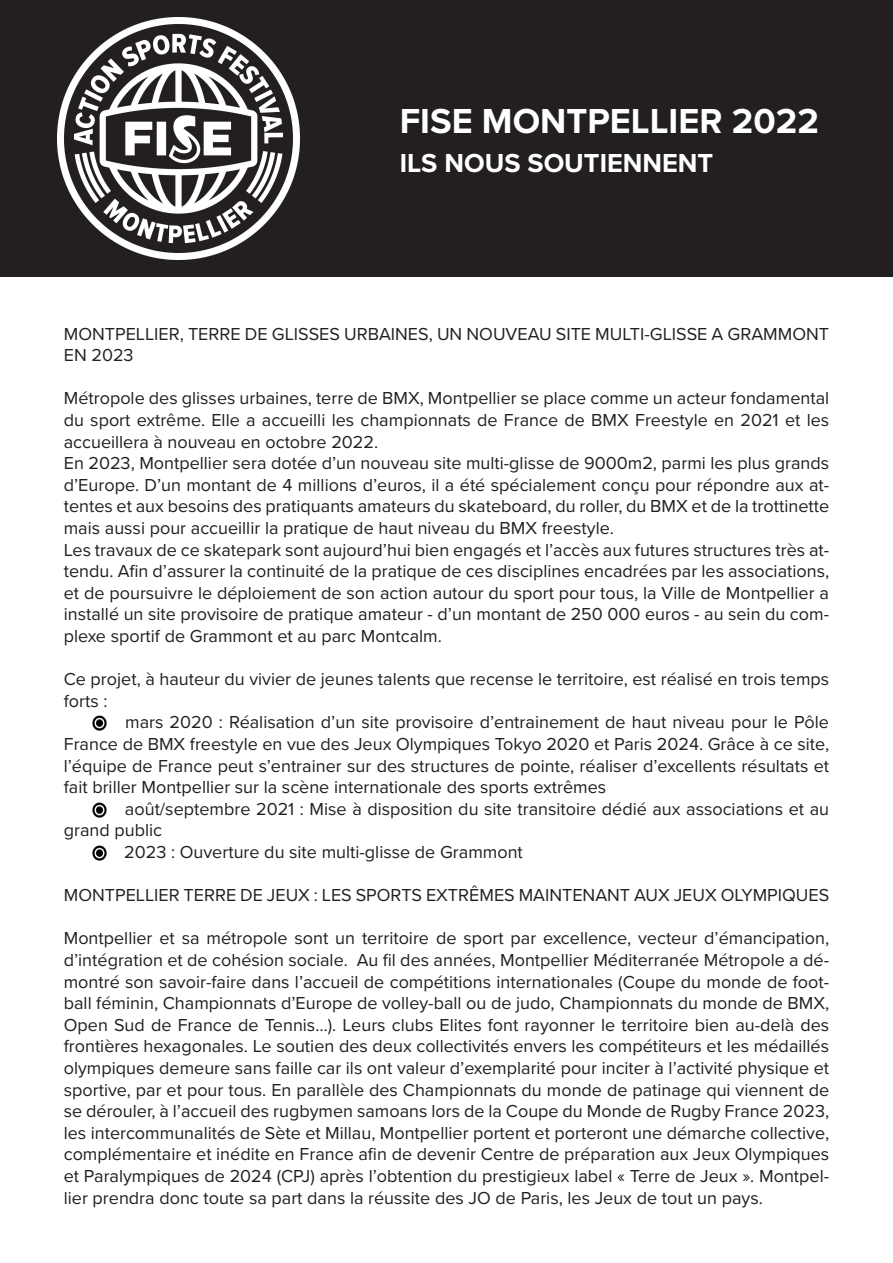
<style>
.page{position:relative;width:893px;height:1263px;background:#fff}
.page>*{position:absolute;margin:0;border:0;box-sizing:border-box;transform-origin:0 0}
.t1{font:700 36px "Proxima Nova";color:#fff}
.t2{font:700 27px "Proxima Nova";color:#fff}
.Texte{font:18px/21.6px "Proxima Nova";color:#231f20;text-align:justify}
</style>
<div class="page">
<div style="left:0;top:0;width:893px;height:276px;background:#231f20"></div>
<img style="left:57px;top:17px;width:243px;height:242px">
<img style="left:92px;top:715px;width:15px;height:16px">
<img style="left:92px;top:802px;width:15px;height:16px">
<img style="left:92px;top:845px;width:15px;height:16px">
<h1 class="t1" style="left:400px;top:94px;width:421px">FISE MONTPELLIER 2022</h1>
<h2 class="t2" style="left:400px;top:143px;width:315px">ILS NOUS SOUTIENNENT</h2>
<p class="Texte" style="left:64px;top:322px;width:767px">MONTPELLIER, TERRE DE GLISSES URBAINES, UN NOUVEAU SITE MULTI-GLISSE A GRAMMONT<br>EN 2023</p>
<p class="Texte" style="left:64px;top:387px;width:767px">Métropole des glisses urbaines, terre de BMX, Montpellier se place comme un acteur fondamental du sport extrême. Elle a accueilli les championnats de France de BMX Freestyle en 2021 et les accueillera à nouveau en octobre 2022.</p>
<p class="Texte" style="left:64px;top:452px;width:767px">En 2023, Montpellier sera dotée d’un nouveau site multi-glisse de 9000m2, parmi les plus grands d’Europe. D’un montant de 4 millions d’euros, il a été spécialement conçu pour répondre aux at&shy;tentes et aux besoins des pratiquants amateurs du skateboard, du roller, du BMX et de la trottinette mais aussi pour accueillir la pratique de haut niveau du BMX freestyle.</p>
<p class="Texte" style="left:64px;top:538px;width:767px">Les travaux de ce skatepark sont aujourd’hui bien engagés et l’accès aux futures structures très at&shy;tendu. Afin d’assurer la continuité de la pratique de ces disciplines encadrées par les associations, et de poursuivre le déploiement de son action autour du sport pour tous, la Ville de Montpellier a installé un site provisoire de pratique amateur - d’un montant de 250 000 euros - au sein du com&shy;plexe sportif de Grammont et au parc Montcalm.</p>
<p class="Texte" style="left:64px;top:668px;width:767px">Ce projet, à hauteur du vivier de jeunes talents que recense le territoire, est réalisé en trois temps forts :</p>
<p class="Texte" style="left:64px;top:711px;width:767px;text-indent:61px">mars 2020 : Réalisation d’un site provisoire d’entrainement de haut niveau pour le Pôle France de BMX freestyle en vue des Jeux Olympiques Tokyo 2020 et Paris 2024. Grâce à ce site, l’équipe de France peut s’entrainer sur des structures de pointe, réaliser d’excellents résultats et fait briller Montpellier sur la scène internationale des sports extrêmes</p>
<p class="Texte" style="left:64px;top:797px;width:767px;text-indent:61px">août/septembre 2021 : Mise à disposition du site transitoire dédié aux associations et au grand public</p>
<p class="Texte" style="left:124px;top:840px;width:400px">2023 : Ouverture du site multi-glisse de Grammont</p>
<p class="Texte" style="left:64px;top:884px;width:767px">MONTPELLIER TERRE DE JEUX : LES SPORTS EXTRÊMES MAINTENANT AUX JEUX OLYMPIQUES</p>
<p class="Texte" style="left:64px;top:927px;width:767px">Montpellier et sa métropole sont un territoire de sport par excellence, vecteur d’émancipation, d’intégration et de cohésion sociale. Au fil des années, Montpellier Méditerranée Métropole a dé&shy;montré son savoir-faire dans l’accueil de compétitions internationales (Coupe du monde de foot&shy;ball féminin, Championnats d’Europe de volley-ball ou de judo, Championnats du monde de BMX, Open Sud de France de Tennis…). Leurs clubs Elites font rayonner le territoire bien au-delà des frontières hexagonales. Le soutien des deux collectivités envers les compétiteurs et les médaillés olympiques demeure sans faille car ils ont valeur d’exemplarité pour inciter à l’activité physique et sportive, par et pour tous. En parallèle des Championnats du monde de patinage qui viennent de se dérouler, à l’accueil des rugbymen samoans lors de la Coupe du Monde de Rugby France 2023, les intercommunalités de Sète et Millau, Montpellier portent et porteront une démarche collective, complémentaire et inédite en France afin de devenir Centre de préparation aux Jeux Olympiques et Paralympiques de 2024 (CPJ) après l’obtention du prestigieux label « Terre de Jeux ». Montpel&shy;lier prendra donc toute sa part dans la réussite des JO de Paris, les Jeux de tout un pays.</p>
</div>
